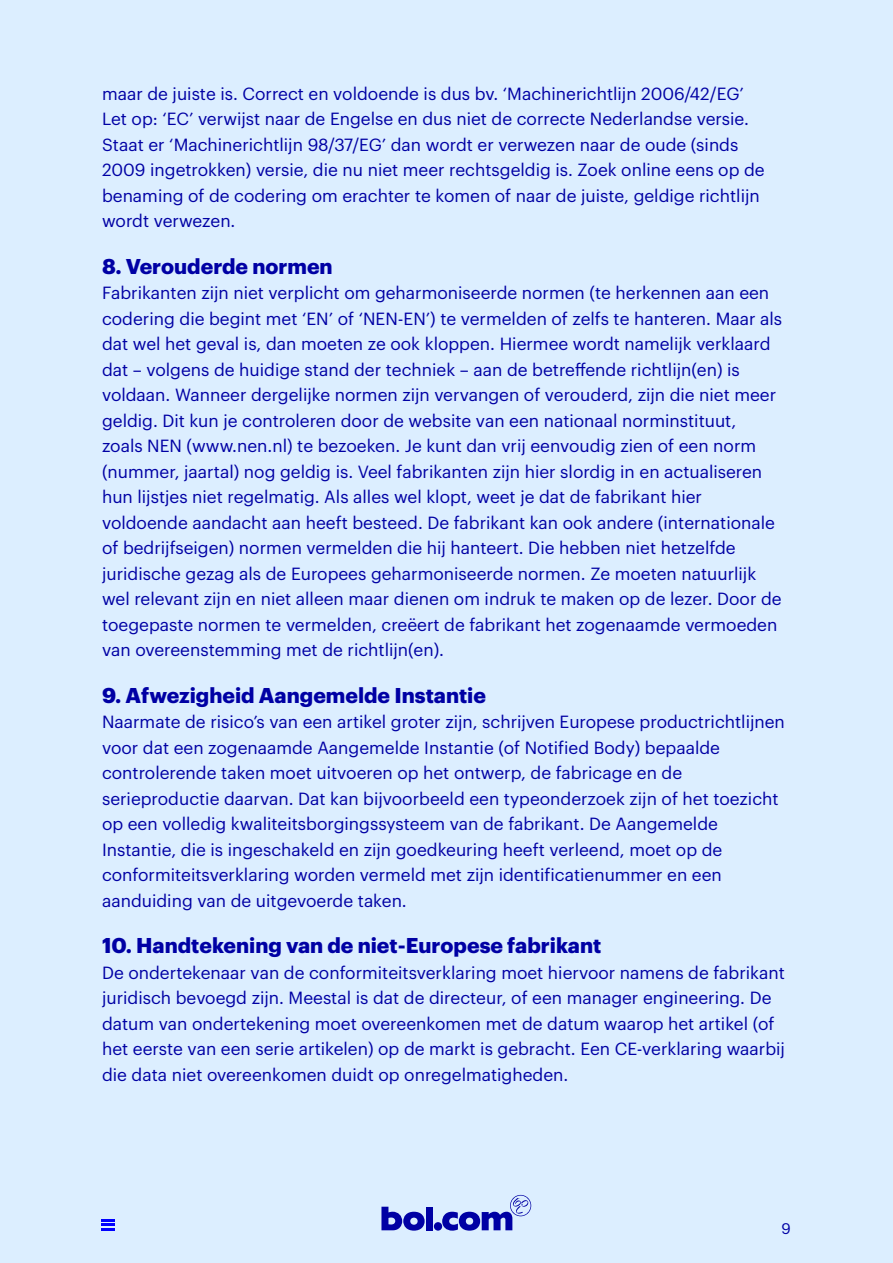
<style>
.page{position:relative;width:893px;height:1263px;background:#dceeff}
.page>*{position:absolute;margin:0;border:0;box-sizing:border-box;transform-origin:0 0}
.t1{font:700 21px "Graphik";color:#0000a4}
.t2{font:17.25px/25.5px "Graphik";color:#0000a4}
.t3{font:15px "Graphik";color:#0000a4}
</style>
<div class="page">
<svg style="left:381px;top:1207px;width:44px;height:23px"></svg>
<div style="left:426px;top:1207px;width:7px;height:23px;background:#0000a4"></div>
<div style="left:434px;top:1222px;width:8px;height:8px;background:#0000a4;border-radius:50%"></div>
<svg style="left:442px;top:1195px;width:89px;height:35px"></svg>
<svg style="left:102px;top:1219px;width:13px;height:11px"></svg>
<p class="t2" style="left:102px;top:79px;width:664px">maar de juiste is. Correct en voldoende is dus bv. ‘Machinerichtlijn 2006/42/EG’ Let op: ‘EC’ verwijst naar de Engelse en dus niet de correcte Nederlandse versie.<br>Staat er ‘Machinerichtlijn 98/37/EG’ dan wordt er verwezen naar de oude (sinds 2009 ingetrokken) versie, die nu niet meer rechtsgeldig is. Zoek online eens op de benaming of de codering om erachter te komen of naar de juiste, geldige richtlijn wordt verwezen.</p>
<p class="t1" style="left:102px;top:250px;width:232px">8. Verouderde normen</p>
<p class="t2" style="left:102px;top:279px;width:682px">Fabrikanten zijn niet verplicht om geharmoniseerde normen (te herkennen aan een codering die begint met ‘EN’ of ‘NEN-EN’) te vermelden of zelfs te hanteren. Maar als dat wel het geval is, dan moeten ze ook kloppen. Hiermee wordt namelijk verklaard dat – volgens de huidige stand der techniek – aan de betreffende richtlijn(en) is voldaan. Wanneer dergelijke normen zijn vervangen of verouderd, zijn die niet meer geldig. Dit kun je controleren door de website van een nationaal norminstituut,<br>zoals NEN (www.nen.nl) te bezoeken. Je kunt dan vrij eenvoudig zien of een norm (nummer, jaartal) nog geldig is. Veel fabrikanten zijn hier slordig in en actualiseren hun lijstjes niet regelmatig. Als alles wel klopt, weet je dat de fabrikant hier voldoende aandacht aan heeft besteed. De fabrikant kan ook andere (internationale of bedrijfseigen) normen vermelden die hij hanteert. Die hebben niet hetzelfde juridische gezag als de Europees geharmoniseerde normen. Ze moeten natuurlijk wel relevant zijn en niet alleen maar dienen om indruk te maken op de lezer. Door de toegepaste normen te vermelden, creëert de fabrikant het zogenaamde vermoeden van overeenstemming met de richtlijn(en).</p>
<p class="t1" style="left:102px;top:679px;width:385px">9. Afwezigheid Aangemelde Instantie</p>
<p class="t2" style="left:102px;top:708px;width:684px">Naarmate de risico’s van een artikel groter zijn, schrijven Europese productrichtlijnen voor dat een zogenaamde Aangemelde Instantie (of Notified Body) bepaalde controlerende taken moet uitvoeren op het ontwerp, de fabricage en de serieproductie daarvan. Dat kan bijvoorbeeld een typeonderzoek zijn of het toezicht op een volledig kwaliteitsborgingssysteem van de fabrikant. De Aangemelde Instantie, die is ingeschakeld en zijn goedkeuring heeft verleend, moet op de conformiteitsverklaring worden vermeld met zijn identificatienummer en een aanduiding van de uitgevoerde taken.</p>
<p class="t1" style="left:102px;top:929px;width:501px">10. Handtekening van de niet-Europese fabrikant</p>
<p class="t2" style="left:102px;top:958px;width:684px">De ondertekenaar van de conformiteitsverklaring moet hiervoor namens de fabrikant juridisch bevoegd zijn. Meestal is dat de directeur, of een manager engineering. De datum van ondertekening moet overeenkomen met de datum waarop het artikel (of het eerste van een serie artikelen) op de markt is gebracht. Een CE-verklaring waarbij die data niet overeenkomen duidt op onregelmatigheden.</p>
<p class="t3" style="left:782px;top:1218px;width:11px">9</p>
</div>
